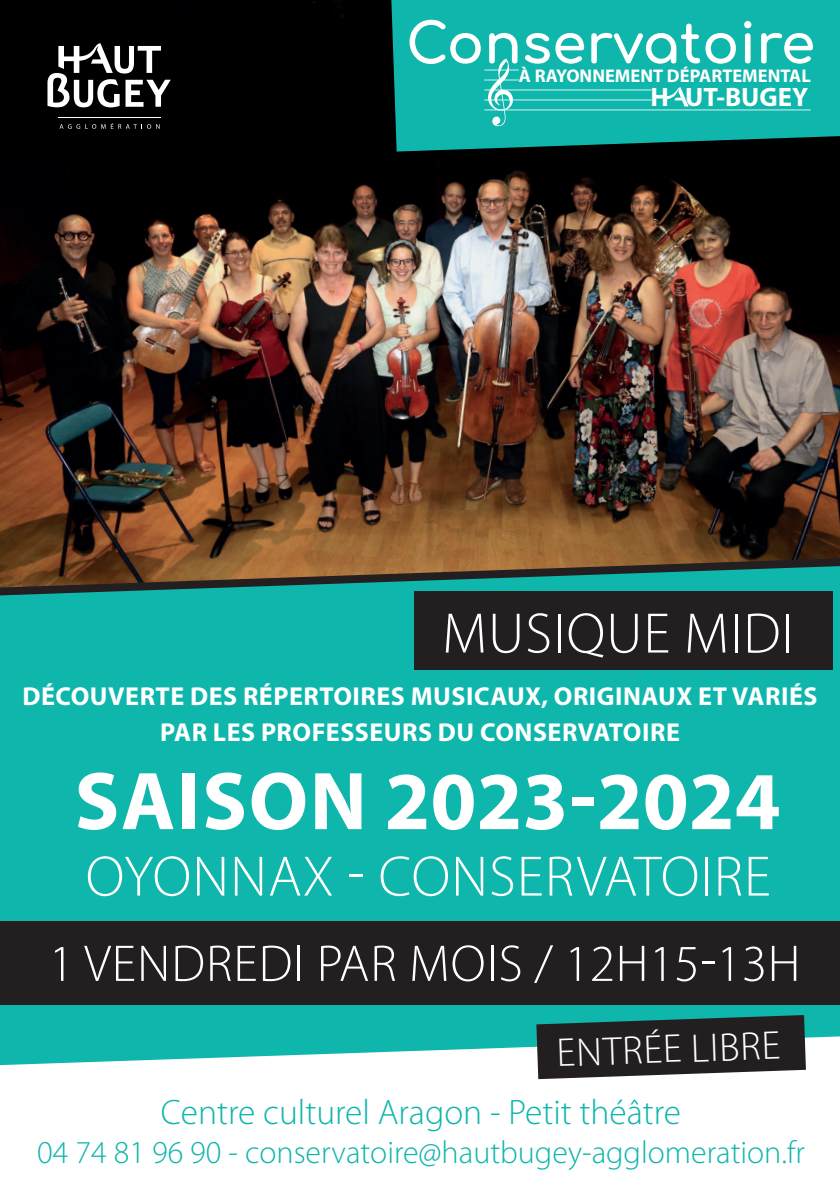
<style>
.page{position:relative;width:840px;height:1191px;background:#fff}
.page>*{position:absolute;margin:0;border:0;box-sizing:border-box;transform-origin:0 0}
.t1{font:700 82.8px "Myriad Pro";color:#fff}
.t2{font:300 57.6px "Myriad Pro";letter-spacing:.02em;color:#fff}
.t3{font:300 57.4px "Myriad Pro";letter-spacing:.02em;color:#fff}
.t4{font:700 55.2px "Comfortaa";color:#fff}
.t5{font:300 52px "Myriad Pro";letter-spacing:.02em;color:#fff}
.t6{font:300 40.2px "Myriad Pro";color:#fff}
.t7{font:300 35.4px "Myriad Pro";color:#0fb6ab}
.t8{font:300 32px "Myriad Pro";color:#0fb6ab}
.t9{font:700 26.8px "Myriad Pro";color:#fff}
.t10{font:700 26px/36px "Myriad Pro";letter-spacing:.02em;color:#fff;text-align:center}
.t11{font:700 18.4px "Myriad Pro";color:#fff}
</style>
<div class="page">
<div style="left:0;top:0;width:839px;height:1191px;background:#0fb6ab"></div>
<svg style="left:0;top:1036px;width:839px;height:155px;background:#e9f8f7"></svg>
<svg style="left:536px;top:1015px;width:269px;height:64px;background:#313a3a"></svg>
<img style="left:0;top:0;width:839px;height:601px">
<svg style="left:391px;top:0;width:448px;height:152px"></svg>
<svg style="left:487px;top:59px;width:26px;height:68px"></svg>
<hr style="left:484px;top:109px;width:326px;height:2px;background:#fff">
<hr style="left:484px;top:99px;width:167px;height:2px;background:#fff">
<hr style="left:484px;top:89px;width:167px;height:2px;background:#fff">
<hr style="left:484px;top:79px;width:34px;height:2px;background:#fff">
<hr style="left:484px;top:69px;width:34px;height:2px;background:#fff">
<svg style="left:666px;top:87px;width:22px;height:19px"></svg>
<div style="left:414px;top:592px;width:418px;height:78px;background:#231f20"></div>
<div style="left:0;top:921px;width:839px;height:84px;background:#231f20"></div>
<svg style="left:47px;top:43px;width:124px;height:64px;background:#575757"></svg>
<hr style="left:58px;top:117px;width:103px;height:1px;background:#fff">
<svg style="left:59px;top:123px;width:100px;height:6px"></svg>
<h3 class="t4" style="left:406px;top:12px;width:410px">Conservatoire</h3>
<p class="t9" style="left:650px;top:81px;width:159px">H UT-BUGEY</p>
<p class="t11" style="left:518px;top:65px;width:293px">À RAYONNEMENT DÉPARTEMENTAL</p>
<h2 class="t2" style="left:442px;top:605px;width:353px">MUSIQUE MIDI</h2>
<p class="t10" style="left:22px;top:677px;width:796px">DÉCOUVERTE DES RÉPERTOIRES MUSICAUX, ORIGINAUX ET VARIÉS<br>PAR LES PROFESSEURS DU CONSERVATOIRE</p>
<h1 class="t1" style="left:75px;top:760px;width:707px">SAISON 2023-2024</h1>
<h3 class="t3" style="left:86px;top:848px;width:686px">OYONNAX - CONSERVATOIRE</h3>
<h3 class="t5" style="left:49px;top:938px;width:752px">1 VENDREDI PAR MOIS / 12H15-13H</h3>
<h3 class="t6" style="left:556px;top:1033px;width:225px;rotate:-2deg">ENTRÉE LIBRE</h3>
<h3 class="t7" style="left:161px;top:1095px;width:521px">Centre culturel Aragon - Petit théâtre</h3>
<p class="t8" style="left:37px;top:1136px;width:768px">04 74 81 96 90 - conservatoire@hautbugey-agglomeration.fr</p>
</div>
